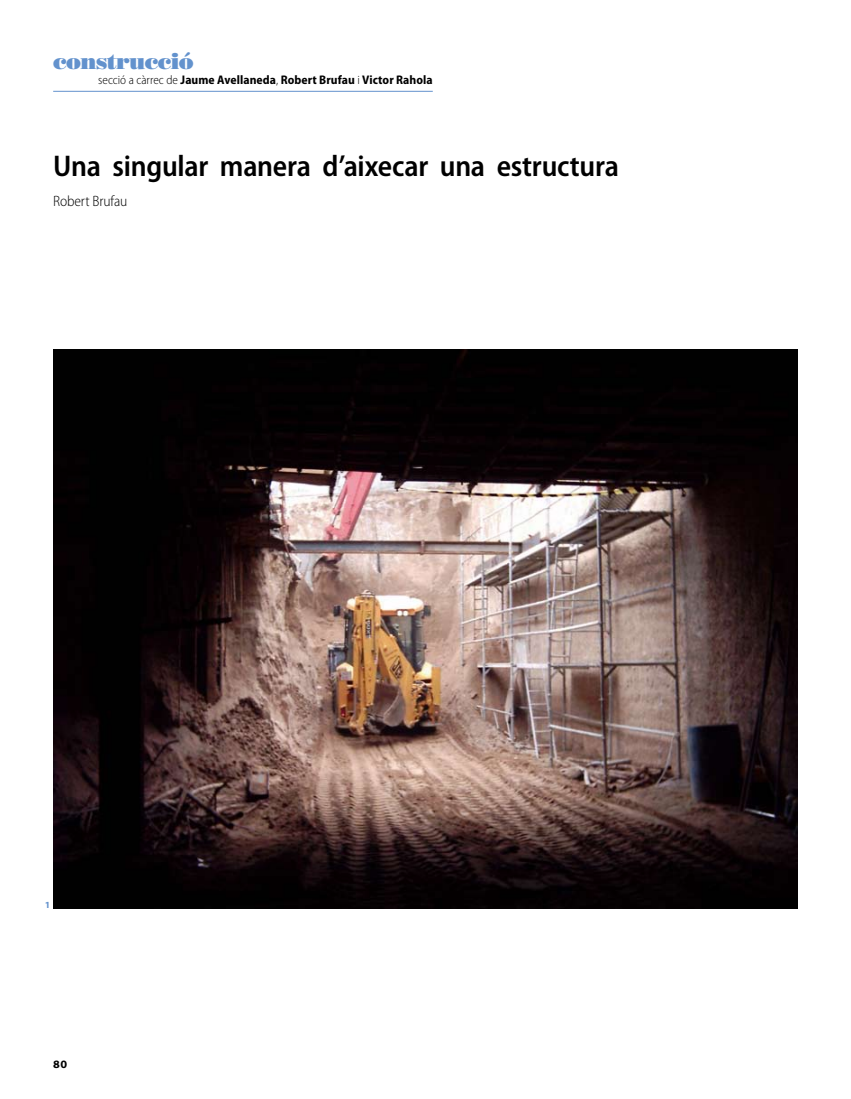
<style>
.page{position:relative;width:851px;height:1099px;background:#fff}
.page>*{position:absolute;margin:0;border:0;box-sizing:border-box;transform-origin:0 0}
.t1{font:600 semi-condensed 30px "Myriad Pro";letter-spacing:-.01em;color:#000}
.t2{font:22.5px "Bodoni Std Poster";letter-spacing:-.03em;color:#6392cd}
.t3{font:300 semi-condensed 15px "Myriad Pro";letter-spacing:-.005em;color:#000}
.t4{font:700 semi-condensed 12.5px "Myriad Pro";letter-spacing:.005em;color:#000}
.t5{font:700 semi-expanded 11.25px "Myriad Pro";color:#000}
.t6{font:700 semi-expanded 9.38px "Myriad Pro";color:#6392cd}
.s1{font-weight:300}
</style>
<div class="page">
<hr style="left:53px;top:91px;width:379px;height:1px;background:#6392cd">
<img style="left:53px;top:350px;width:744px;height:558px">
<p class="t2" style="left:53px;top:47px;width:142px">construcció</p>
<p class="t4" style="left:98px;top:73px;width:336px"><span class="s1">secció a càrrec de</span> Jaume Avellaneda<span class="s1">,</span> Robert Brufau <span class="s1">i</span> Victor Rahola</p>
<p class="t1" style="left:53px;top:150px;width:567px">Una singular manera d’aixecar una estructura</p>
<p class="t3" style="left:53px;top:193px;width:76px">Robert Brufau</p>
<p class="t6" style="left:45px;top:899px;width:7px">1</p>
<p class="t5" style="left:53px;top:1057px;width:15px">80</p>
</div>
